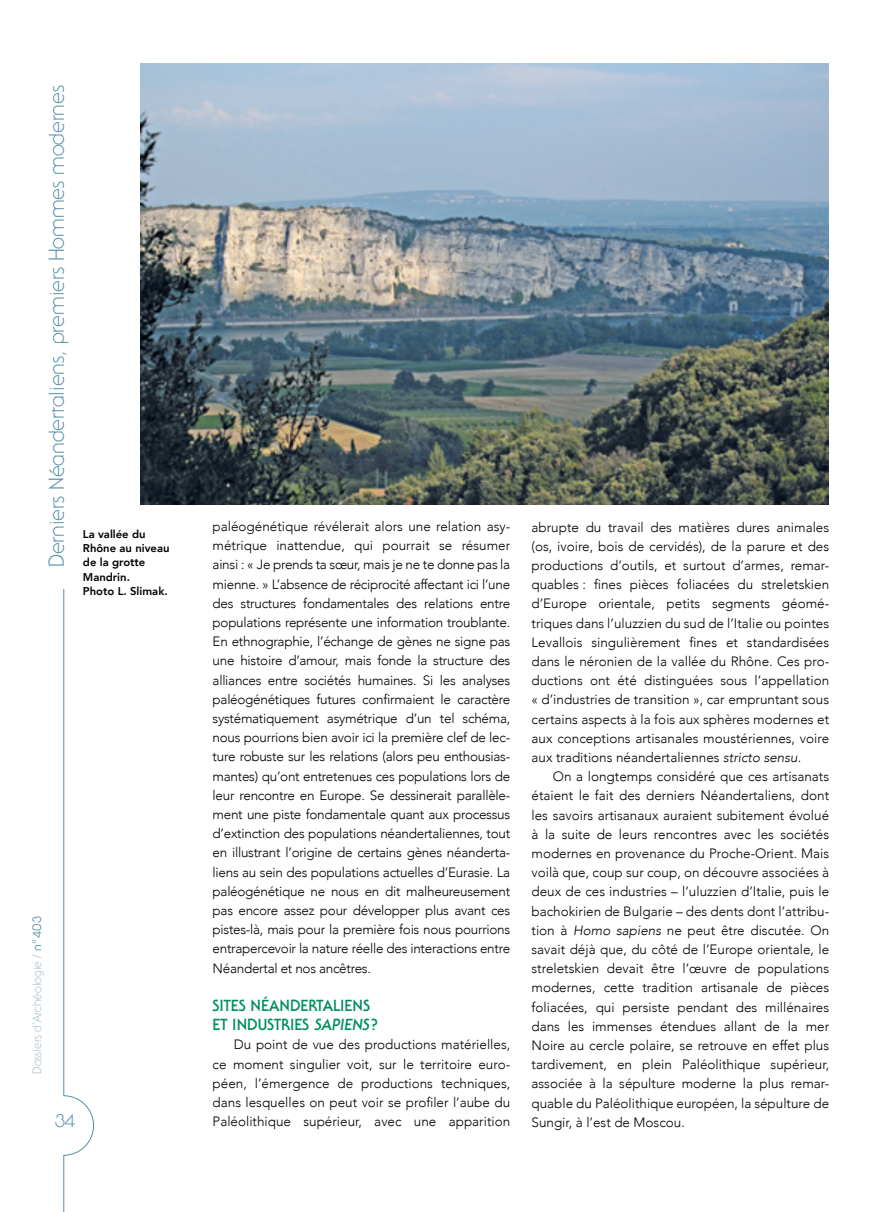
<style>
.page{position:relative;width:893px;height:1212px;background:#fff}
.page>*{position:absolute;margin:0;border:0;box-sizing:border-box;transform-origin:0 0}
.t1{font:300 21px "Serif Gothic";color:#548fa6}
.t2{font:300 18px "Serif Gothic";color:#548fa6}
.t3{font:700 15.75px/19.2px "Serif Gothic";color:#008e61}
.t4{font:300 13.5px/19.2px "Avenir";color:#000;text-align:justify}
.t5{font:300 12px "Serif Gothic";color:#a0b9c8}
.t6{font:800 11.25px/14.2px "Avenir";color:#000}
.s1{font-weight:400;color:#548fa6}
.s2{font-style:italic}
</style>
<div class="page">
<svg style="left:63px;top:589px;width:31px;height:623px"></svg>
<img style="left:140px;top:63px;width:688px;height:442px">
<h1 class="t1" style="left:44px;top:567px;width:484px;rotate:-90deg">Derniers Néandertaliens, premiers Hommes modernes</h1>
<p class="t6" style="left:83px;top:527px;width:88px">La vallée du<br>Rhône au niveau de la grotte<br>Mandrin.<br>Photo L. Slimak.</p>
<p class="t5" style="left:30px;top:1074px;width:159px;rotate:-90deg">Dossiers d’Archéologie / <span class="s1">n°403</span></p>
<h2 class="t2" style="left:55px;top:1110px;width:22px">34</h2>
<p class="t4" style="left:213px;top:517px;width:299px">paléogénétique révélerait alors une relation asy&shy;métrique inattendue, qui pourrait se résumer ainsi : « Je prends ta sœur, mais je ne te donne pas la mienne. » L’absence de réciprocité affectant ici l’une des structures fondamentales des relations entre populations représente une information troublante.<br>En ethnographie, l’échange de gènes ne signe pas une histoire d’amour, mais fonde la structure des alliances entre sociétés humaines. Si les analyses paléogénétiques futures confirmaient le caractère systématiquement asymétrique d’un tel schéma, nous pourrions bien avoir ici la première clef de lec&shy;ture robuste sur les relations (alors peu enthousias&shy;mantes) qu’ont entretenues ces populations lors de leur rencontre en Europe. Se dessinerait parallèle&shy;ment une piste fondamentale quant aux processus d’extinction des populations néandertaliennes, tout en illustrant l’origine de certains gènes néanderta&shy;liens au sein des populations actuelles d’Eurasie. La paléogénétique ne nous en dit malheureusement pas encore assez pour développer plus avant ces pistes-là, mais pour la première fois nous pourrions entrapercevoir la nature réelle des interactions entre Néandertal et nos ancêtres.</p>
<p class="t3" style="left:213px;top:996px;width:167px">SITES NÉANDERTALIENS<br>ET INDUSTRIES SAPIENS?</p>
<p class="t4" style="left:213px;top:1035px;width:299px;text-indent:21px">Du point de vue des productions matérielles, ce moment singulier voit, sur le territoire euro&shy;péen, l’émergence de productions techniques, dans lesquelles on peut voir se profiler l’aube du Paléolithique supérieur, avec une apparition</p>
<p class="t4" style="left:531px;top:517px;width:299px">abrupte du travail des matières dures animales (os, ivoire, bois de cervidés), de la parure et des productions d’outils, et surtout d’armes, remar&shy;quables : fines pièces foliacées du streletskien d’Europe orientale, petits segments géomé&shy;triques dans l’uluzzien du sud de l’Italie ou pointes Levallois singulièrement fines et standardisées dans le néronien de la vallée du Rhône. Ces pro&shy;ductions ont été distinguées sous l’appellation « d’industries de transition », car empruntant sous certains aspects à la fois aux sphères modernes et aux conceptions artisanales moustériennes, voire aux traditions néandertaliennes <span class="s2">stricto sensu</span>.</p>
<p class="t4" style="left:531px;top:767px;width:299px;text-indent:21px">On a longtemps considéré que ces artisanats étaient le fait des derniers Néandertaliens, dont les savoirs artisanaux auraient subitement évolué à la suite de leurs rencontres avec les sociétés modernes en provenance du Proche-Orient. Mais voilà que, coup sur coup, on découvre associées à deux de ces industries – l’uluzzien d’Italie, puis le bachokirien de Bulgarie – des dents dont l’attribu&shy;tion à <span class="s2">Homo sapiens</span> ne peut être discutée. On savait déjà que, du côté de l’Europe orientale, le streletskien devait être l’œuvre de populations modernes, cette tradition artisanale de pièces foliacées, qui persiste pendant des millénaires dans les immenses étendues allant de la mer Noire au cercle polaire, se retrouve en effet plus tardivement, en plein Paléolithique supérieur, associée à la sépulture moderne la plus remar&shy;quable du Paléolithique européen, la sépulture de Sungir, à l’est de Moscou.</p>
</div>
